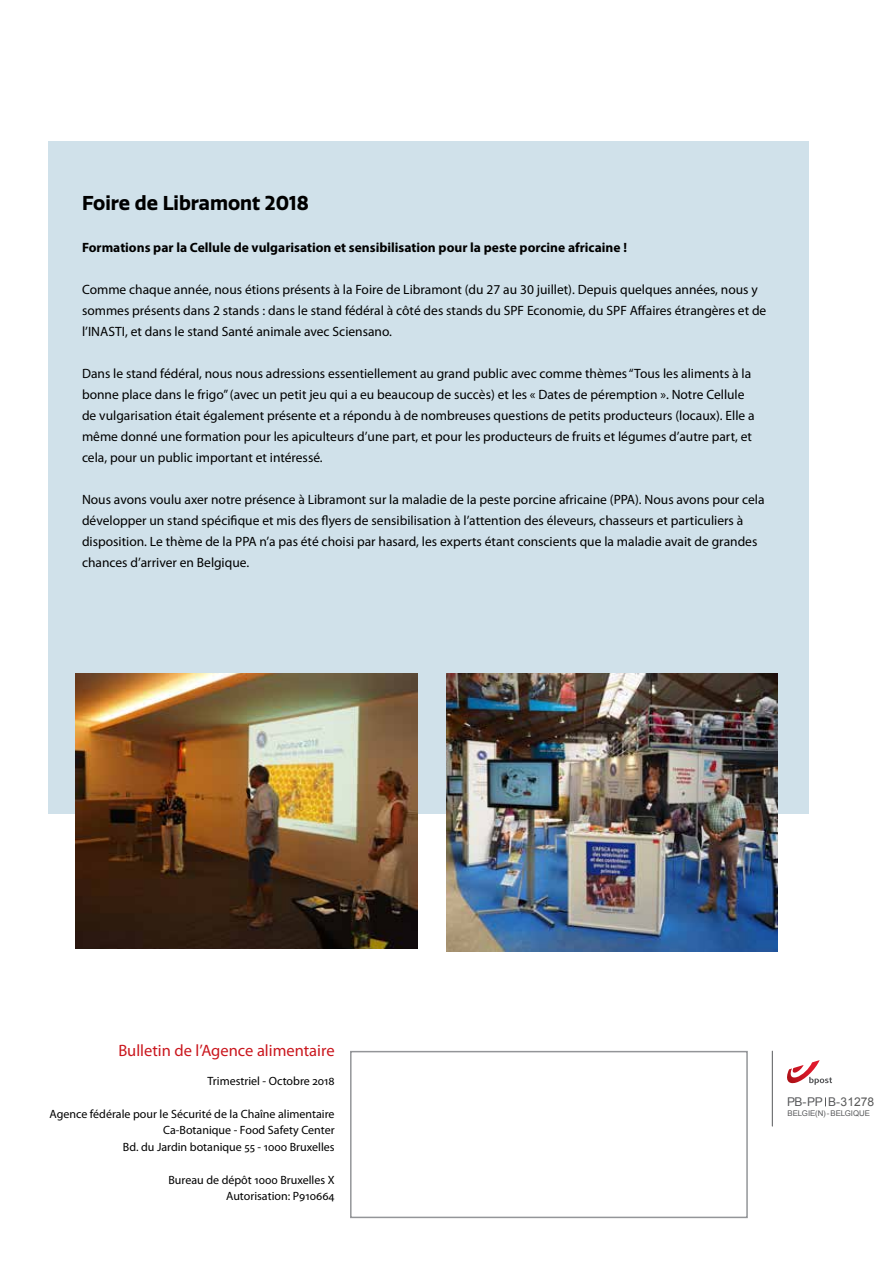
<style>
.page{position:relative;width:893px;height:1263px;background:#fff}
.page>*{position:absolute;margin:0;border:0;box-sizing:border-box;transform-origin:0 0}
.t1{font:700 19.5px "Quatro";color:#000}
.t2{font:16.5px "Myriad Pro";color:#ca171e}
.t3{font:13.5px/21px "Myriad Pro";color:#000}
.t4{font:700 13.5px "Myriad Pro";color:#000}
.t5{font:12px/16.5px "Myriad Pro";color:#000;text-align:right}
.t6{font:12px "Arial";color:#58595b}
.t7{font:7.8px "Arial";letter-spacing:-.005em;color:#58595b}
.s1{color:#595959}
</style>
<div class="page">
<div style="left:350px;top:1051px;width:398px;height:167px;border:2px solid #939598"></div>
<hr style="left:772px;top:1051px;width:1px;height:75px;background:#58595b">
<svg style="left:787px;top:1060px;width:45px;height:25px"></svg>
<div style="left:48px;top:141px;width:761px;height:672px;background:#d0e1ea"></div>
<img style="left:76px;top:674px;width:342px;height:274px">
<img style="left:446px;top:674px;width:331px;height:277px">
<h1 class="t1" style="left:82px;top:192px;width:228px">Foire de Libramont 2018</h1>
<p class="t4" style="left:82px;top:239px;width:546px">Formations par la Cellule de vulgarisation et sensibilisation pour la peste porcine africaine !</p>
<p class="t3" style="left:82px;top:279px;width:686px">Comme chaque année, nous étions présents à la Foire de Libramont (du 27 au 30 juillet). Depuis quelques années, nous y sommes présents dans 2 stands : dans le stand fédéral à côté des stands du SPF Economie, du SPF Affaires étrangères et de l’INASTI, et dans le stand Santé animale avec Sciensano.</p>
<p class="t3" style="left:82px;top:363px;width:674px">Dans le stand fédéral, nous nous adressions essentiellement au grand public avec comme thèmes “Tous les aliments à la bonne place dans le frigo” (avec un petit jeu qui a eu beaucoup de succès) et les « Dates de péremption ». Notre Cellule de vulgarisation était également présente et a répondu à de nombreuses questions de petits producteurs (locaux). Elle a même donné une formation pour les apiculteurs d’une part, et pour les producteurs de fruits et légumes d’autre part, et cela, pour un public important et intéressé.</p>
<p class="t3" style="left:82px;top:489px;width:684px">Nous avons voulu axer notre présence à Libramont sur la maladie de la peste porcine africaine (PPA). Nous avons pour cela développer un stand spécifique et mis des flyers de sensibilisation à l’attention des éleveurs, chasseurs et particuliers à disposition. Le thème de la PPA n’a pas été choisi par hasard, les experts étant conscients que la maladie avait de grandes chances d’arriver en Belgique.</p>
<p class="t2" style="left:118px;top:1041px;width:218px">Bulletin de l’Agence alimentaire</p>
<p class="t5" style="left:207px;top:1072px;width:129px">Trimestriel - Octobre 2018</p>
<p class="t5" style="left:50px;top:1105px;width:287px">Agence fédérale pour le Sécurité de la Chaîne alimentaire<br>Ca-Botanique - Food Safety Center<br>Bd. du Jardin botanique 55 - 1000 Bruxelles</p>
<p class="t5" style="left:168px;top:1171px;width:168px">Bureau de dépôt 1000 Bruxelles X<br>Autorisation: P910664</p>
<p class="t6" style="left:787px;top:1094px;width:89px">PB-PP B-<span class="s1">31278</span></p>
<p class="t7" style="left:788px;top:1108px;width:84px">BELGIE(N) - BELGIQUE</p>
</div>
